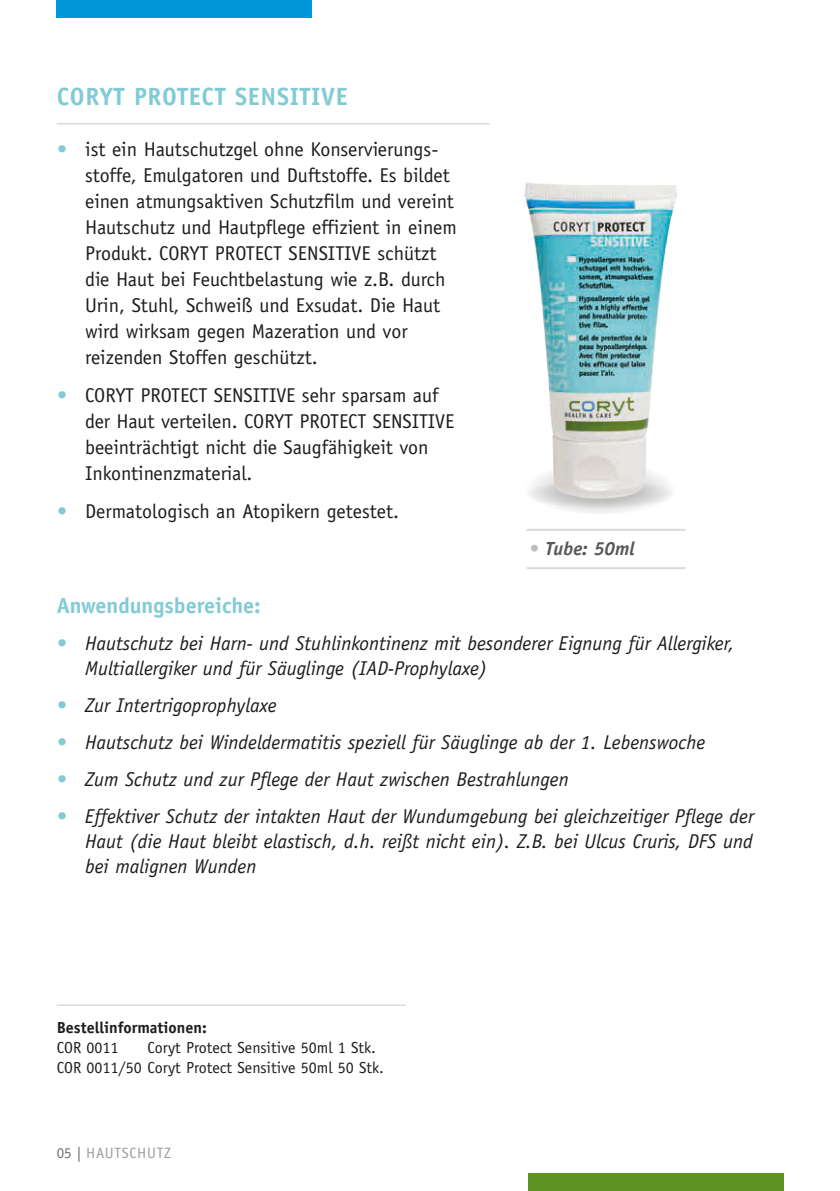
<style>
.page{position:relative;width:840px;height:1191px;background:#fff}
.page>*{position:absolute;margin:0;border:0;box-sizing:border-box;transform-origin:0 0}
.t1{font:700 25px "Officina Sans";letter-spacing:.025em;color:#81cbd4}
.t2{font:700 22px "Officina Sans";color:#81cbd4}
.t3{font:20px/26px "Officina Sans";color:#1d1d1b}
.t4{font:italic 20px/25px "Officina Sans";color:#1d1d1b}
.t5{font:italic 700 19px "Officina Sans";color:#575756}
.t6{font:16px/20px "Officina Sans";color:#1d1d1b}
.t7{font:700 16px "Officina Sans";color:#1d1d1b}
.t8{font:15px "Officina Sans";letter-spacing:.05em;color:#9d9d9c}
.s1{font-style:italic;color:#81cbd4}
.s2{color:#bcbcbc}
.s3{color:#81cbd4}
.s4{color:#706f6f}
</style>
<div class="page">
<div style="left:57px;top:0;width:255px;height:17px;background:#0097d9"></div>
<div style="left:527px;top:1174px;width:255px;height:17px;background:#609422"></div>
<hr style="left:57px;top:123px;width:432px;height:1px;background:#dadada">
<img style="left:523px;top:182px;width:154px;height:331px">
<hr style="left:526px;top:529px;width:159px;height:2px;background:#dadada">
<hr style="left:526px;top:567px;width:159px;height:2px;background:#dadada">
<hr style="left:57px;top:1004px;width:348px;height:2px;background:#dadada">
<p class="t1" style="left:57px;top:81px;width:292px">CORYT PROTECT SENSITIVE</p>
<p class="t3" style="left:85px;top:136px;width:373px;text-indent:-28px"><span class="s1">•</span> ist ein Hautschutzgel ohne Konservierungs&shy;stoffe, Emulgatoren und Duftstoffe. Es bildet einen atmungsaktiven Schutzfilm und vereint Hautschutz und Hautpflege effizient in einem Produkt. CORYT PROTECT SENSITIVE schützt die Haut bei Feuchtbelastung wie z.B. durch Urin, Stuhl, Schweiß und Exsudat. Die Haut wird wirksam gegen Mazeration und vor reizenden Stoffen geschützt.</p>
<p class="t3" style="left:85px;top:382px;width:371px;text-indent:-28px"><span class="s1">•</span> CORYT PROTECT SENSITIVE sehr sparsam auf der Haut verteilen. CORYT PROTECT SENSITIVE beeinträchtigt nicht die Saugfähigkeit von Inkontinenzmaterial.</p>
<p class="t3" style="left:57px;top:498px;width:344px"><span class="s1">•</span> Dermatologisch an Atopikern getestet.</p>
<p class="t5" style="left:529px;top:537px;width:107px"><span class="s2">•</span> Tube: 50ml</p>
<p class="t2" style="left:57px;top:591px;width:205px">Anwendungsbereiche:</p>
<p class="t4" style="left:85px;top:630px;width:650px;text-indent:-28px"><span class="s3">•</span> Hautschutz bei Harn- und Stuhlinkontinenz mit besonderer Eignung für Allergiker,<br>Multiallergiker und für Säuglinge (IAD-Prophylaxe)</p>
<p class="t4" style="left:57px;top:692px;width:221px"><span class="s3">•</span> Zur Intertrigoprophylaxe</p>
<p class="t4" style="left:57px;top:729px;width:649px"><span class="s3">•</span> Hautschutz bei Windeldermatitis speziell für Säuglinge ab der 1. Lebenswoche</p>
<p class="t4" style="left:57px;top:766px;width:513px"><span class="s3">•</span> Zum Schutz und zur Pflege der Haut zwischen Bestrahlungen</p>
<p class="t4" style="left:85px;top:803px;width:670px;text-align:justify;text-indent:-28px"><span class="s3">•</span> Effektiver Schutz der intakten Haut der Wundumgebung bei gleichzeitiger Pflege der Haut (die Haut bleibt elastisch, d.h. reißt nicht ein). Z.B. bei Ulcus Cruris, DFS und bei malignen Wunden</p>
<p class="t7" style="left:57px;top:1018px;width:151px">Bestellinformationen:</p>
<p class="t6" style="left:57px;top:1038px;width:63px">COR 0011</p>
<p class="t6" style="left:57px;top:1038px;width:328px;text-indent:91px">Coryt Protect Sensitive 50ml 1 Stk.<br>COR 0011/50 Coryt Protect Sensitive 50ml 50 Stk.</p>
<p class="t8" style="left:57px;top:1143px;width:115px"><span class="s4">05 |</span> HAUTSCHUTZ</p>
</div>
